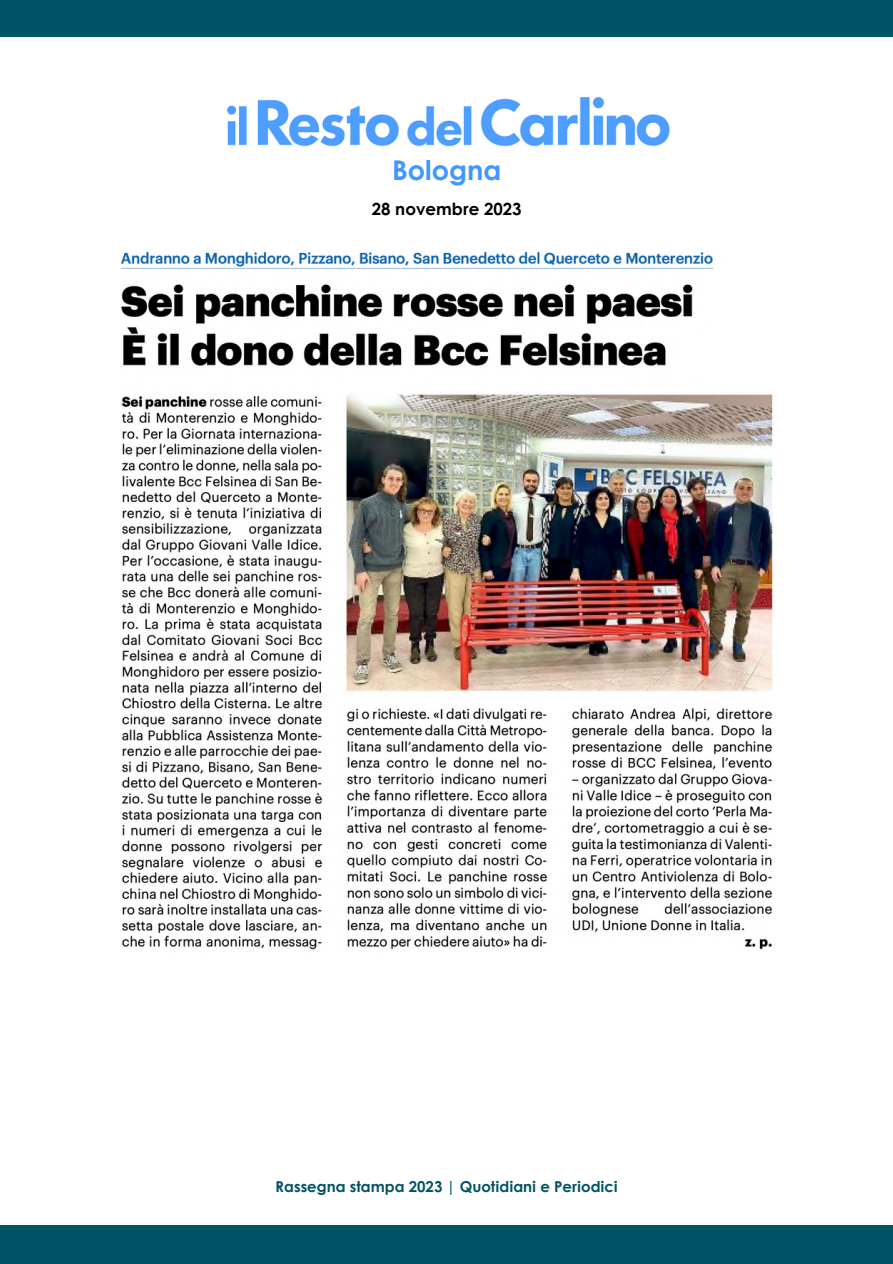
<style>
.page{position:relative;width:893px;height:1264px;background:#fff}
.page>*{position:absolute;margin:0;border:0;box-sizing:border-box;transform-origin:0 0}
.t1{font:700 27.3px "Century Gothic";color:#4097ff}
.t2{font:700 16.8px "Century Gothic";color:#000}
.t3{font:700 15px "Century Gothic";color:#005366}
</style>
<div class="page">
<div style="left:0;top:1225px;width:892px;height:38px;background:#005366"></div>
<div style="left:0;top:0;width:892px;height:37px;background:#005366"></div>
<img style="left:226px;top:97px;width:444px;height:50px">
<img style="left:121px;top:251px;width:652px;height:699px">
<p class="t1" style="left:392px;top:150px;width:111px">Bologna</p>
<p class="t2" style="left:372px;top:196px;width:151px">28 novembre 2023</p>
<p class="t3" style="left:275px;top:1174px;width:343px">Rassegna stampa 2023 | Quotidiani e Periodici</p>
</div>
